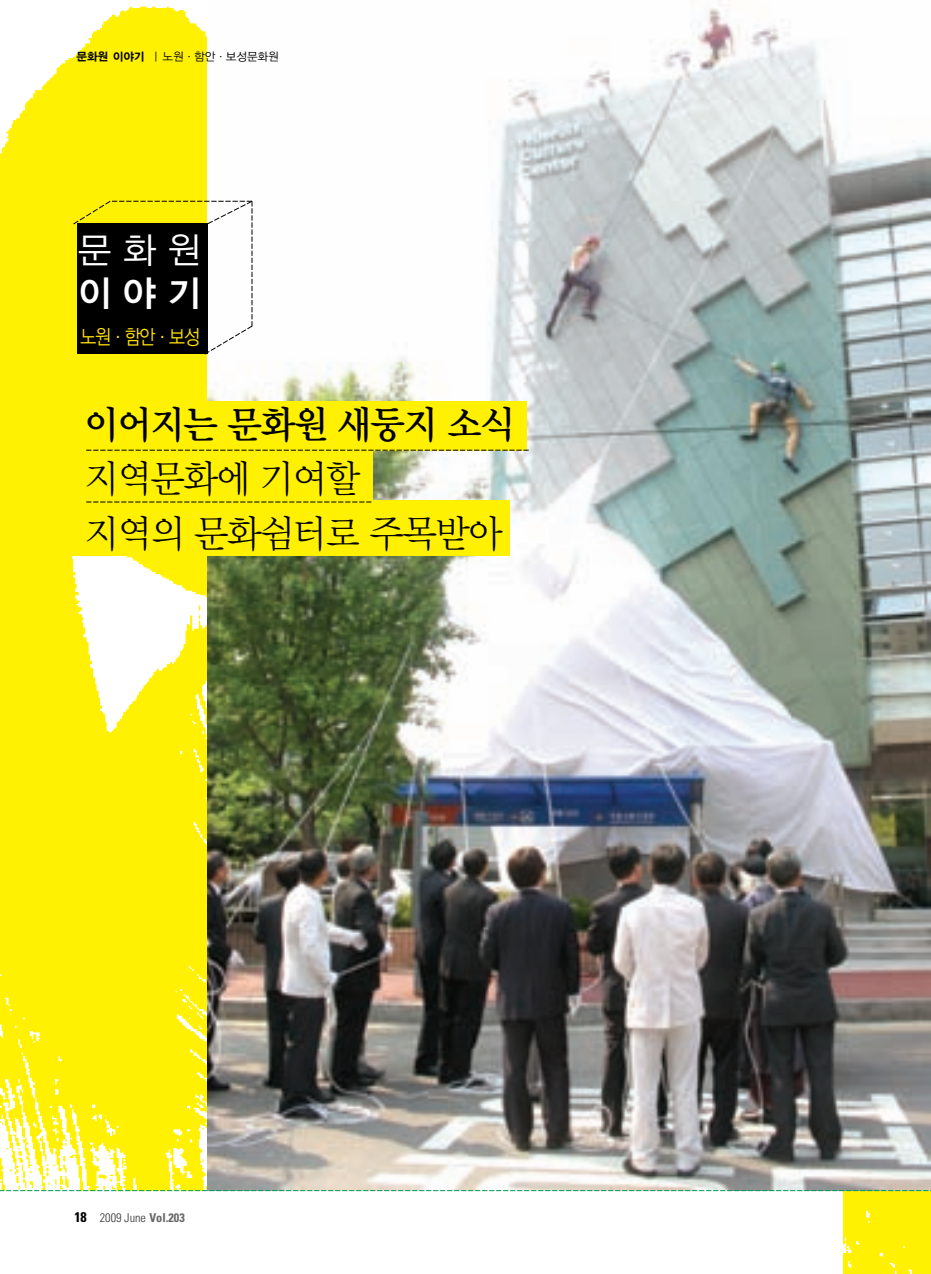
<style>
.page{position:relative;width:931px;height:1274px;background:#fff}
.page>*{position:absolute;margin:0;border:0;box-sizing:border-box;transform-origin:0 0}
.t1{font:38.5px/54.6px "Y Mj O12";letter-spacing:-.095em;color:#000;scale:.95 1}
.t2{font:35.88px/43.1px "YGO12";color:#fff}
.t3{font:20.3px "YGO12";color:#ffe103;scale:.85 1}
.t4{font:300 condensed 12.25px "Univers";color:#333}
.t5{font:11.38px "YGO12";letter-spacing:-.07em;color:#000}
.s1{font-family:"YGO15"}
.s2{font-family:"YGO14"}
.s3{font-family:"Y Mj O14"}
.s4{font-weight:700;font-size:14px;color:#000}
.s5{font-weight:700;color:#666}
</style>
<div class="page">
<div style="left:843px;top:1191px;width:88px;height:83px;background:#fff101"></div>
<img style="left:0;top:6px;width:207px;height:1184px">
<img style="left:207px;top:8px;width:724px;height:1182px">
<svg style="left:0;top:1190px;width:931px;height:1px"></svg>
<div style="left:68px;top:401px;width:459px;height:50px;background:#fff101"></div>
<div style="left:68px;top:444px;width:305px;height:59px;background:#fff101"></div>
<div style="left:68px;top:501px;width:441px;height:55px;background:#fff101"></div>
<svg style="left:86px;top:450px;width:443px;height:1px"></svg>
<svg style="left:86px;top:502px;width:286px;height:1px"></svg>
<svg style="left:72px;top:200px;width:181px;height:155px"></svg>
<p class="t5" style="left:76px;top:52px;width:205px"><span class="s1">문화원 이야기</span> | 노원·함안·보성문화원</p>
<p class="t2" style="left:77px;top:231px;width:127px">문화원 <span class="s2">이야기</span></p>
<p class="t3" style="left:80px;top:328px;width:144px">노원·함안·보성</p>
<p class="t1" style="left:83px;top:399px;width:457px"><span class="s3">이어지는 문화원 새둥지 소식 </span>지역문화에 기여할<br>지역의 문화쉼터로 주목받아</p>
<p class="t4" style="left:74px;top:1213px;width:112px"><span class="s4">18</span> 2009 June <span class="s5">Vol.203</span></p>
</div>
